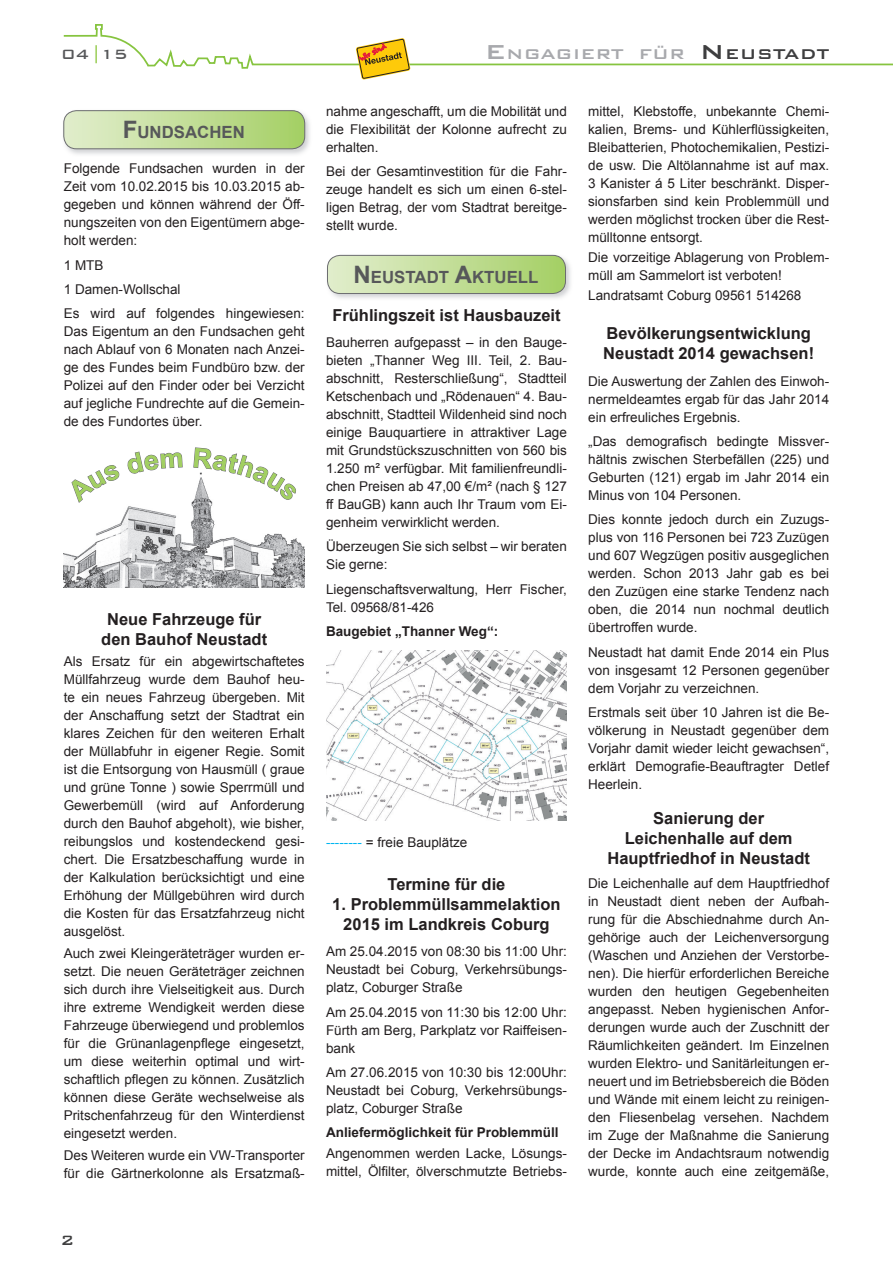
<style>
.page{position:relative;width:893px;height:1263px;background:#fff}
.page>*{position:absolute;margin:0;border:0;box-sizing:border-box;transform-origin:0 0}
.t1{font:500 18.9px "Bank Gothic BT";color:#a8a9ad;scale:1.06 1}
.t2{font:500 18px "Bank Gothic BT";color:#57585a}
.t3{font:500 18px "Bank Gothic BT";color:#3e3e3f}
.t4{font:700 16.8px "Arial";color:#57585a}
.t5{font:700 16.5px/19.8px "Arial";color:#231f20;text-align:center}
.t6{font:13.5px/18px "Arial";color:#231f20;text-align:justify}
.t7{font:700 13.5px "Arial";color:#231f20}
.s1{color:#8bc63e}
.s2{font-size:27px}
.s3{font-size:27px;color:#3e3e3f}
.s4{color:#3e3e3f}
.s5{font-size:24px}
.s6{color:#00b5f0}
</style>
<div class="page">
<svg style="left:63px;top:24px;width:830px;height:45px"></svg>
<svg style="left:356px;top:38px;width:54px;height:42px"></svg>
<img style="left:63px;top:110px;width:247px;height:45px">
<svg style="left:64px;top:111px;width:241px;height:38px;background:#c3de9a"></svg>
<div style="left:64px;top:111px;width:241px;height:38px;border:1px solid #6c6d70;border-radius:13px"></div>
<img style="left:64px;top:501px;width:241px;height:86px">
<img style="left:332px;top:254px;width:239px;height:45px">
<svg style="left:327px;top:255px;width:238px;height:38px;background:#c3de9a"></svg>
<div style="left:327px;top:255px;width:239px;height:39px;border:1px solid #6c6d70;border-radius:13px"></div>
<img style="left:326px;top:650px;width:241px;height:171px">
<svg style="left:66px;top:465px;width:54px;height:39px"></svg>
<svg style="left:127px;top:451px;width:56px;height:23px"></svg>
<svg style="left:193px;top:447px;width:103px;height:54px"></svg>
<h2 class="t2" style="left:62px;top:44px;width:68px">04<span class="s1">|</span>15</h2>
<h1 class="t1" style="left:485px;top:44px;width:326px"><span class="s2">E</span>NGAGIERT FÜR <span class="s3">N</span><span class="s4">EUSTADT</span></h1>
<p class="t4" style="left:123px;top:121px;width:123px"><span class="s5">F</span>UNDSACHEN</p>
<p class="t6" style="left:64px;top:160px;width:242px">Folgende Fundsachen wurden in der Zeit vom 10.02.2015 bis 10.03.2015 ab&shy;gegeben und können während der Öff&shy;nungszeiten von den Eigentümern abge&shy;holt werden:</p>
<p class="t6" style="left:64px;top:253px;width:242px;line-height:24.5px;text-align:left">1 MTB<br>1 Damen-Wollschal<br>Es wird auf folgendes hingewiesen:</p>
<p class="t6" style="left:64px;top:323px;width:242px">Das Eigentum an den Fundsachen geht nach Ablauf von 6 Monaten nach Anzei&shy;ge des Fundes beim Fundbüro bzw. der Polizei auf den Finder oder bei Verzicht auf jegliche Fundrechte auf die Gemein&shy;de des Fundortes über.</p>
<p class="t5" style="left:101px;top:610px;width:167px">Neue Fahrzeuge für den Bauhof Neustadt</p>
<p class="t6" style="left:64px;top:653px;width:242px">Als Ersatz für ein abgewirtschaftetes Müllfahrzeug wurde dem Bauhof heu&shy;te ein neues Fahrzeug übergeben. Mit der Anschaffung setzt der Stadtrat ein klares Zeichen für den weiteren Erhalt der Müllabfuhr in eigener Regie. Somit ist die Entsorgung von Hausmüll ( graue und grüne Tonne ) sowie Sperrmüll und Gewerbemüll (wird auf Anforderung durch den Bauhof abgeholt), wie bisher, reibungslos und kostendeckend gesi&shy;chert. Die Ersatzbeschaffung wurde in der Kalkulation berücksichtigt und eine Erhöhung der Müllgebühren wird durch die Kosten für das Ersatzfahrzeug nicht ausgelöst.</p>
<p class="t6" style="left:64px;top:944px;width:242px">Auch zwei Kleingeräteträger wurden er&shy;setzt. Die neuen Geräteträger zeichnen sich durch ihre Vielseitigkeit aus. Durch ihre extreme Wendigkeit werden diese Fahrzeuge überwiegend und problemlos für die Grünanlagenpflege eingesetzt, um diese weiterhin optimal und wirt&shy;schaftlich pflegen zu können. Zusätzlich können diese Geräte wechselweise als Pritschenfahrzeug für den Winterdienst eingesetzt werden.</p>
<p class="t6" style="left:64px;top:1146px;width:242px">Des Weiteren wurde ein VW-Transporter für die Gärtnerkolonne als Ersatzmaß-</p>
<p class="t6" style="left:326px;top:102px;width:242px">nahme angeschafft, um die Mobilität und die Flexibilität der Kolonne aufrecht zu erhalten.</p>
<p class="t6" style="left:326px;top:163px;width:242px">Bei der Gesamtinvestition für die Fahr&shy;zeuge handelt es sich um einen 6-stel&shy;ligen Betrag, der vom Stadtrat bereitge&shy;stellt wurde.</p>
<p class="t4" style="left:354px;top:266px;width:186px"><span class="s5">N</span>EUSTADT <span class="s5">A</span>KTUELL</p>
<p class="t5" style="left:332px;top:305px;width:230px">Frühlingszeit ist Hausbauzeit</p>
<p class="t6" style="left:326px;top:333px;width:242px">Bauherren aufgepasst – in den Bauge&shy;bieten „Thanner Weg III. Teil, 2. Bau&shy;abschnitt, Resterschließung“, Stadtteil Ketschenbach und „Rödenauen“ 4. Bau&shy;abschnitt, Stadtteil Wildenheid sind noch einige Bauquartiere in attraktiver Lage mit Grundstückszuschnitten von 560 bis 1.250 m² verfügbar. Mit familienfreundli&shy;chen Preisen ab 47,00 €/m² (nach § 127 ff BauGB) kann auch Ihr Traum vom Ei&shy;genheim verwirklicht werden.</p>
<p class="t6" style="left:326px;top:538px;width:242px">Überzeugen Sie sich selbst – wir beraten<br>Sie gerne:</p>
<p class="t6" style="left:326px;top:580px;width:242px">Liegenschaftsverwaltung, Herr Fischer,<br>Tel. 09568/81-426</p>
<p class="t7" style="left:326px;top:622px;width:174px">Baugebiet „Thanner Weg“:</p>
<p class="t6" style="left:326px;top:833px;width:143px"><span class="s6">--------</span> = freie Bauplätze</p>
<p class="t5" style="left:387px;top:875px;width:119px">Termine für die</p>
<p class="t5" style="left:332px;top:895px;width:230px">1. Problemmüllsammelaktion<br>2015 im Landkreis Coburg</p>
<p class="t6" style="left:326px;top:943px;width:242px">Am 25.04.2015 von 08:30 bis 11:00 Uhr:<br>Neustadt bei Coburg, Verkehrsübungs&shy;platz, Coburger Straße</p>
<p class="t6" style="left:326px;top:1003px;width:242px">Am 25.04.2015 von 11:30 bis 12:00 Uhr:<br>Fürth am Berg, Parkplatz vor Raiffeisen&shy;bank</p>
<p class="t6" style="left:326px;top:1063px;width:242px">Am 27.06.2015 von 10:30 bis 12:00Uhr:<br>Neustadt bei Coburg, Verkehrsübungs&shy;platz, Coburger Straße</p>
<p class="t7" style="left:326px;top:1124px;width:234px">Anliefermöglichkeit für Problemmüll</p>
<p class="t6" style="left:326px;top:1144px;width:242px">Angenommen werden Lacke, Lösungs&shy;mittel, Ölfilter, ölverschmutzte Betriebs-</p>
<p class="t6" style="left:588px;top:103px;width:242px">mittel, Klebstoffe, unbekannte Chemi&shy;kalien, Brems- und Kühlerflüssigkeiten, Bleibatterien, Photochemikalien, Pestizi&shy;de usw. Die Altölannahme ist auf max.<br>3 Kanister á 5 Liter beschränkt. Disper&shy;sionsfarben sind kein Problemmüll und werden möglichst trocken über die Rest&shy;mülltonne entsorgt.</p>
<p class="t6" style="left:588px;top:249px;width:242px">Die vorzeitige Ablagerung von Problem&shy;müll am Sammelort ist verboten!</p>
<p class="t6" style="left:588px;top:287px;width:215px">Landratsamt Coburg 09561 514268</p>
<p class="t5" style="left:603px;top:324px;width:212px;text-align:left">Bevölkerungsentwicklung<br>Neustadt 2014 gewachsen!</p>
<p class="t6" style="left:588px;top:372px;width:242px">Die Auswertung der Zahlen des Einwoh&shy;nermeldeamtes ergab für das Jahr 2014 ein erfreuliches Ergebnis.</p>
<p class="t6" style="left:588px;top:432px;width:242px">„Das demografisch bedingte Missver&shy;hältnis zwischen Sterbefällen (225) und Geburten (121) ergab im Jahr 2014 ein Minus von 104 Personen.</p>
<p class="t6" style="left:588px;top:511px;width:242px">Dies konnte jedoch durch ein Zuzugs&shy;plus von 116 Personen bei 723 Zuzügen und 607 Wegzügen positiv ausgeglichen werden. Schon 2013 Jahr gab es bei den Zuzügen eine starke Tendenz nach oben, die 2014 nun nochmal deutlich übertroffen wurde.</p>
<p class="t6" style="left:588px;top:643px;width:242px">Neustadt hat damit Ende 2014 ein Plus von insgesamt 12 Personen gegenüber dem Vorjahr zu verzeichnen.</p>
<p class="t6" style="left:588px;top:703px;width:242px">Erstmals seit über 10 Jahren ist die Be&shy;völkerung in Neustadt gegenüber dem Vorjahr damit wieder leicht gewachsen“, erklärt Demografie-Beauftragter Detlef Heerlein.</p>
<p class="t5" style="left:607px;top:809px;width:204px">Sanierung der<br>Leichenhalle auf dem<br>Hauptfriedhof in Neustadt</p>
<p class="t6" style="left:588px;top:874px;width:242px">Die Leichenhalle auf dem Hauptfriedhof in Neustadt dient neben der Aufbah&shy;rung für die Abschiednahme durch An&shy;gehörige auch der Leichenversorgung (Waschen und Anziehen der Verstorbe&shy;nen). Die hierfür erforderlichen Bereiche wurden den heutigen Gegebenheiten angepasst. Neben hygienischen Anfor&shy;derungen wurde auch der Zuschnitt der Räumlichkeiten geändert. Im Einzelnen wurden Elektro- und Sanitärleitungen er&shy;neuert und im Betriebsbereich die Böden und Wände mit einem leicht zu reinigen&shy;den Fliesenbelag versehen. Nachdem im Zuge der Maßnahme die Sanierung der Decke im Andachtsraum notwendig wurde, konnte auch eine zeitgemäße,</p>
<h2 class="t3" style="left:61px;top:1230px;width:15px">2</h2>
</div>
